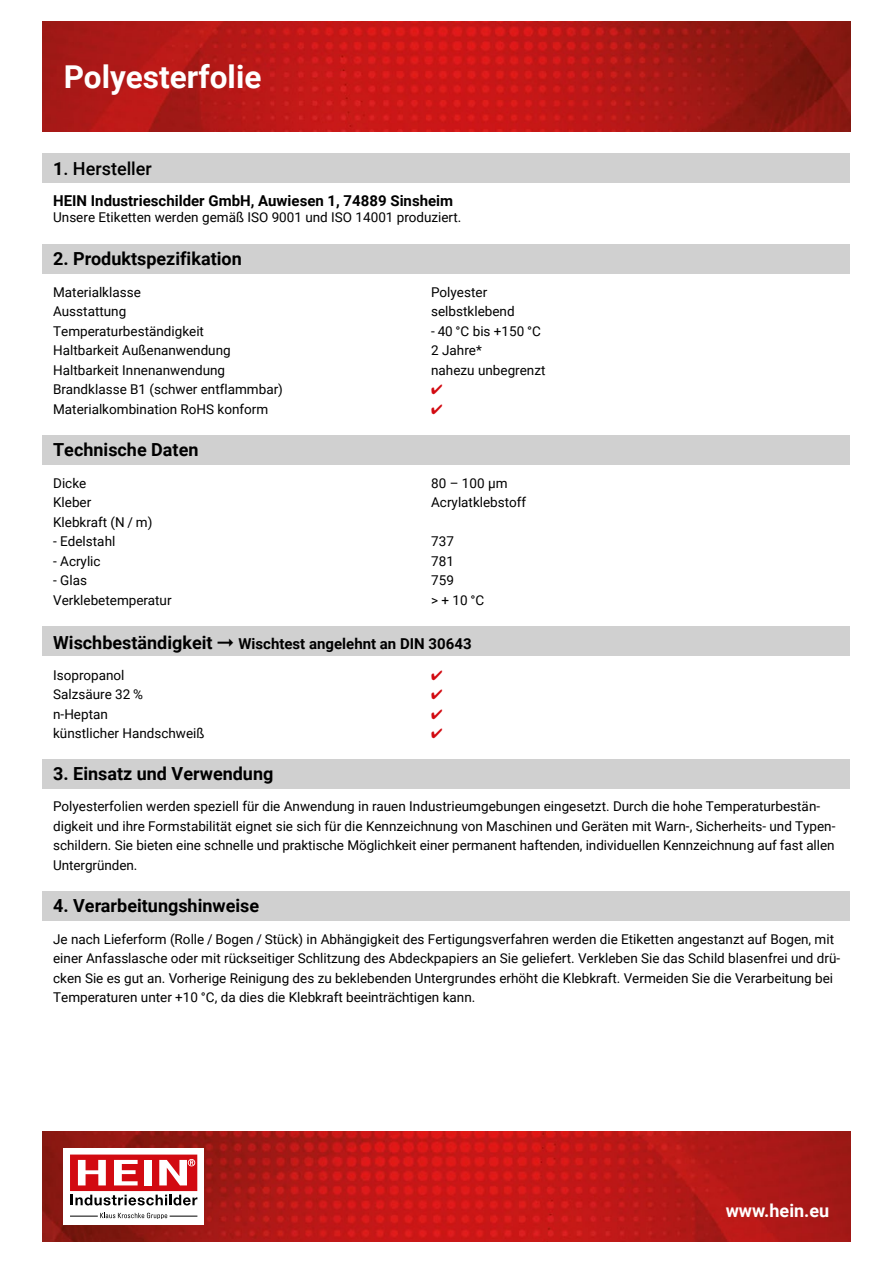
<style>
.page{position:relative;width:893px;height:1263px;background:#fff}
.page>*{position:absolute;margin:0;border:0;box-sizing:border-box;transform-origin:0 0}
.t1{font:700 31.5px "Roboto";color:#fff}
.t2{font:700 18px "Roboto";color:#000}
.t3{font:500 18px "Roboto";color:#000}
.t4{font:700 18px "Roboto";color:#fff}
.t5{font:700 15px "Roboto";color:#000}
.t6{font:13.5px/19.5px "Roboto";color:#000}
.s1{font-weight:700}
.s2{font-size:18px}
</style>
<div class="page">
<img style="left:43px;top:21px;width:807px;height:111px">
<img style="left:43px;top:1131px;width:807px;height:111px">
<div style="left:63px;top:1148px;width:141px;height:77px;background:#fff"></div>
<div style="left:70px;top:1154px;width:127px;height:37px;background:#d20a11"></div>
<svg style="left:78px;top:1160px;width:28px;height:25px"></svg>
<svg style="left:114px;top:1160px;width:24px;height:25px"></svg>
<div style="left:144px;top:1160px;width:8px;height:25px;background:#fff"></div>
<svg style="left:159px;top:1159px;width:36px;height:26px"></svg>
<svg style="left:71px;top:1194px;width:126px;height:11px"></svg>
<svg style="left:70px;top:1213px;width:127px;height:5px"></svg>
<div style="left:43px;top:244px;width:807px;height:30px;background:#d0d0d0"></div>
<div style="left:43px;top:435px;width:807px;height:30px;background:#d0d0d0"></div>
<div style="left:43px;top:626px;width:807px;height:30px;background:#d0d0d0"></div>
<div style="left:43px;top:153px;width:807px;height:30px;background:#d0d0d0"></div>
<div style="left:43px;top:759px;width:807px;height:29px;background:#d0d0d0"></div>
<div style="left:43px;top:891px;width:807px;height:30px;background:#d0d0d0"></div>
<h1 class="t1" style="left:64px;top:54px;width:199px">Polyesterfolie</h1>
<h2 class="t3" style="left:53px;top:155px;width:100px"><span class="s1">1</span>. Hersteller</h2>
<p class="t5" style="left:53px;top:190px;width:402px">HEIN Industrieschilder GmbH, Auwiesen 1, 74889 Sinsheim</p>
<p class="t6" style="left:53px;top:207px;width:410px">Unsere Etiketten werden gemäß ISO 9001 und ISO 14001 produziert.</p>
<h2 class="t2" style="left:53px;top:246px;width:190px">2. Produktspezifikation</h2>
<p class="t6" style="left:53px;top:282px;width:89px">Materialklasse</p>
<p class="t6" style="left:431px;top:282px;width:58px">Polyester</p>
<p class="t6" style="left:53px;top:301px;width:75px">Ausstattung</p>
<p class="t6" style="left:431px;top:301px;width:85px">selbstklebend</p>
<p class="t6" style="left:53px;top:321px;width:152px">Temperaturbeständigkeit</p>
<p class="t6" style="left:431px;top:321px;width:111px">- 40 °C bis +150 °C</p>
<p class="t6" style="left:53px;top:340px;width:179px">Haltbarkeit Außenanwendung</p>
<p class="t6" style="left:431px;top:340px;width:52px">2 Jahre*</p>
<p class="t6" style="left:53px;top:360px;width:173px">Haltbarkeit Innenanwendung</p>
<p class="t6" style="left:431px;top:360px;width:116px">nahezu unbegrenzt</p>
<p class="t6" style="left:53px;top:379px;width:231px">Brandklasse B1 (schwer entflammbar)</p>
<p class="t6" style="left:53px;top:399px;width:217px">Materialkombination RoHS konform</p>
<h2 class="t2" style="left:53px;top:437px;width:147px">Technische Daten</h2>
<p class="t6" style="left:53px;top:473px;width:35px">Dicke</p>
<p class="t6" style="left:431px;top:473px;width:78px">80 – 100 µm</p>
<p class="t6" style="left:53px;top:492px;width:40px">Kleber</p>
<p class="t6" style="left:431px;top:492px;width:97px">Acrylatklebstoff</p>
<p class="t6" style="left:53px;top:512px;width:101px">Klebkraft (N / m)</p>
<p class="t6" style="left:53px;top:531px;width:64px">- Edelstahl</p>
<p class="t6" style="left:431px;top:531px;width:24px">737</p>
<p class="t6" style="left:53px;top:551px;width:49px">- Acrylic</p>
<p class="t6" style="left:431px;top:551px;width:24px">781</p>
<p class="t6" style="left:53px;top:570px;width:35px">- Glas</p>
<p class="t6" style="left:431px;top:570px;width:24px">759</p>
<p class="t6" style="left:53px;top:590px;width:120px">Verklebetemperatur</p>
<p class="t6" style="left:431px;top:590px;width:55px">&gt; + 10 °C</p>
<p class="t5" style="left:53px;top:633px;width:420px"><span class="s2">Wischbeständigkeit</span> ➞ Wischtest angelehnt an DIN 30643</p>
<p class="t6" style="left:53px;top:665px;width:73px">Isopropanol</p>
<p class="t6" style="left:53px;top:684px;width:91px">Salzsäure 32 %</p>
<p class="t6" style="left:53px;top:704px;width:56px">n-Heptan</p>
<p class="t6" style="left:53px;top:723px;width:153px">künstlicher Handschweiß</p>
<h2 class="t2" style="left:53px;top:761px;width:222px">3. Einsatz und Verwendung</h2>
<p class="t6" style="left:53px;top:796px;width:784px">Polyesterfolien werden speziell für die Anwendung in rauen Industrieumgebungen eingesetzt. Durch die hohe Temperaturbestän&shy;digkeit und ihre Formstabilität eignet sie sich für die Kennzeichnung von Maschinen und Geräten mit Warn-, Sicherheits- und Typen&shy;schildern. Sie bieten eine schnelle und praktische Möglichkeit einer permanent haftenden, individuellen Kennzeichnung auf fast allen Untergründen.</p>
<h2 class="t2" style="left:53px;top:893px;width:208px">4. Verarbeitungshinweise</h2>
<p class="t6" style="left:53px;top:928px;width:788px">Je nach Lieferform (Rolle / Bogen / Stück) in Abhängigkeit des Fertigungsverfahren werden die Etiketten angestanzt auf Bogen, mit einer Anfasslasche oder mit rückseitiger Schlitzung des Abdeckpapiers an Sie geliefert. Verkleben Sie das Schild blasenfrei und drü&shy;cken Sie es gut an. Vorherige Reinigung des zu beklebenden Untergrundes erhöht die Klebkraft. Vermeiden Sie die Verarbeitung bei Temperaturen unter +10 °C, da dies die Klebkraft beeinträchtigen kann.</p>
<h2 class="t4" style="left:726px;top:1198px;width:105px">www.hein.eu</h2>
</div>
